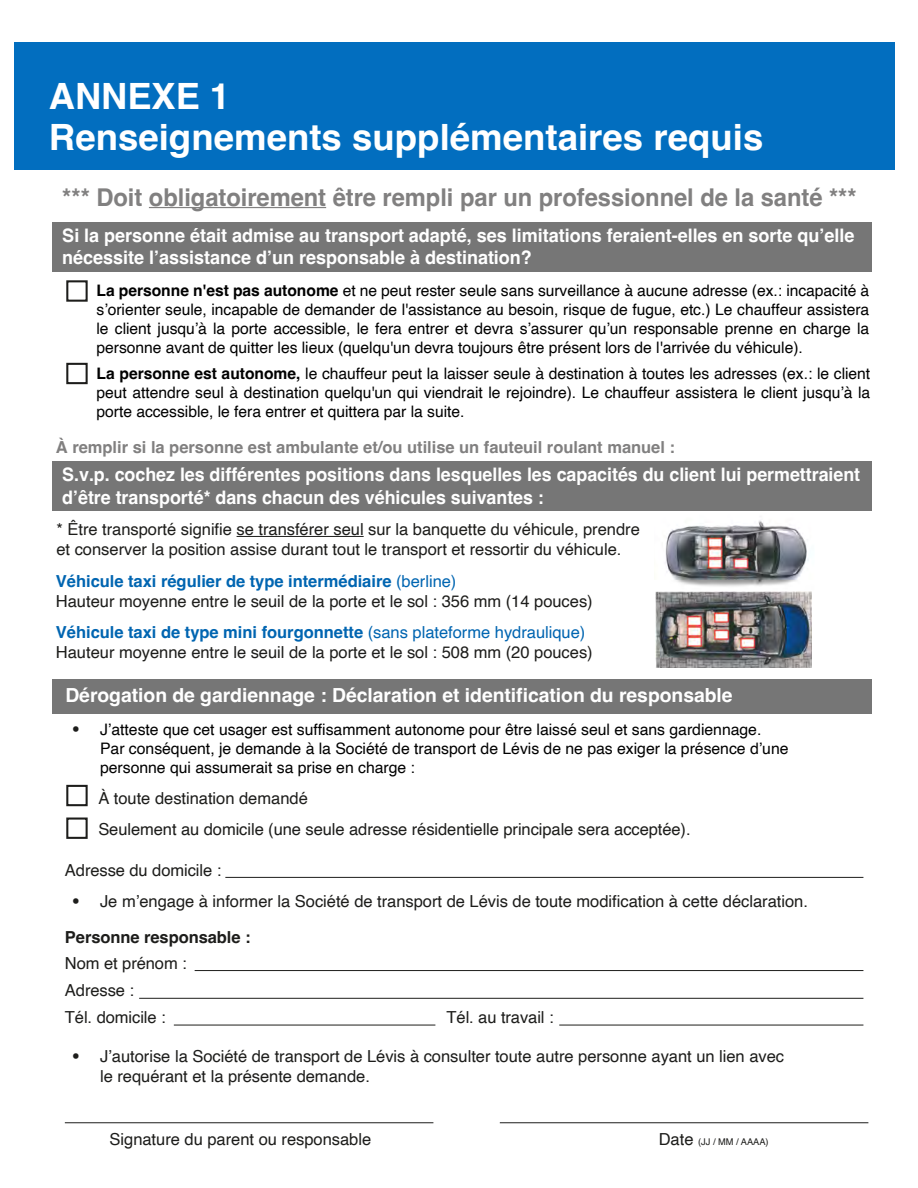
<style>
.page{position:relative;width:918px;height:1188px;background:#fff}
.page>*{position:absolute;margin:0;border:0;box-sizing:border-box;transform-origin:0 0}
.t1{font:700 36.3px/41.1px "Helvetica";color:#fff}
.t2{font:700 25.05px "Helvetica";color:#1d1d1b}
.t3{font:700 24.45px "Helvetica";color:#818080}
.t4{font:700 19.35px "Helvetica";color:#fff}
.t5{font:700 18.6px/22.4px "Helvetica";color:#fff;scale:.96 1}
.t6{font:700 18.6px/22.4px "Helvetica";color:#fff}
.t7{font:16.5px/19.8px "Helvetica";color:#1d1d1b}
.t8{font:700 16.5px "Helvetica";color:#818080}
.t9{font:700 16.5px "Helvetica";letter-spacing:-.005em;color:#1d1d1b}
.t10{font:15.9px/18.9px "Helvetica";color:#000;text-align:justify}
.t11{font:9.3px "Helvetica";color:#1d1d1b}
.s1{font-weight:700}
.s2{font-weight:700;color:#0065b1}
.s3{color:#0065b1}
.s4{font-weight:700;font-size:25.05px}
.s5{font-size:16.5px}
</style>
<div class="page">
<div style="left:14px;top:42px;width:880px;height:128px;background:#026ebf"></div>
<div style="left:52px;top:462px;width:819px;height:49px;background:#767676"></div>
<div style="left:52px;top:679px;width:819px;height:35px;background:#767676"></div>
<div style="left:52px;top:222px;width:819px;height:50px;background:#767676"></div>
<hr style="left:149px;top:207px;width:177px;height:1px;background:#818080">
<img style="left:656px;top:591px;width:155px;height:77px">
<img style="left:665px;top:520px;width:144px;height:67px">
<hr style="left:225px;top:877px;width:638px;height:1px;background:#1d1d1b">
<hr style="left:195px;top:970px;width:668px;height:1px;background:#1d1d1b">
<hr style="left:139px;top:998px;width:724px;height:1px;background:#1d1d1b">
<hr style="left:174px;top:1025px;width:261px;height:1px;background:#1d1d1b">
<hr style="left:559px;top:1025px;width:304px;height:1px;background:#1d1d1b">
<hr style="left:65px;top:1122px;width:368px;height:1px;background:#1d1d1b">
<hr style="left:500px;top:1122px;width:368px;height:1px;background:#1d1d1b">
<div style="left:66px;top:785px;width:22px;height:21px;border:2px solid #1d1d1b"></div>
<div style="left:66px;top:280px;width:22px;height:22px;border:2px solid #1d1d1b"></div>
<div style="left:66px;top:818px;width:22px;height:21px;border:2px solid #1d1d1b"></div>
<hr style="left:237px;top:536px;width:127px;height:1px;background:#1d1d1b">
<div style="left:66px;top:363px;width:22px;height:21px;border:2px solid #1d1d1b"></div>
<h1 class="t1" style="left:49px;top:80px;width:716px">ANNEXE 1<br>Renseignements supplémentaires requis</h1>
<h3 class="t3" style="left:62px;top:182px;width:796px">*** Doit obligatoirement être rempli par un professionnel de la santé ***</h3>
<p class="t6" style="left:62px;top:226px;width:794px">Si la personne était admise au transport adapté, ses limitations feraient-elles en sorte qu’elle nécessite l’assistance d’un responsable à destination?</p>
<p class="t10" style="left:97px;top:282px;width:774px"><span class="s1">La personne n'est pas autonome</span> et ne peut rester seule sans surveillance à aucune adresse (ex.: incapacité à s’orienter seule, incapable de demander de l'assistance au besoin, risque de fugue, etc.) Le chauffeur assistera le client jusqu’à la porte accessible, le fera entrer et devra s’assurer qu’un responsable prenne en charge la personne avant de quitter les lieux (quelqu'un devra toujours être présent lors de l'arrivée du véhicule).</p>
<p class="t10" style="left:97px;top:364px;width:775px"><span class="s1">La personne est autonome,</span> le chauffeur peut la laisser seule à destination à toutes les adresses (ex.: le client peut attendre seul à destination quelqu'un qui viendrait le rejoindre). Le chauffeur assistera le client jusqu’à la porte accessible, le fera entrer et quittera par la suite.</p>
<p class="t8" style="left:56px;top:437px;width:621px">À remplir si la personne est ambulante et/ou utilise un fauteuil roulant manuel :</p>
<p class="t5" style="left:62px;top:466px;width:833px">S.v.p. cochez les différentes positions dans lesquelles les capacités du client lui permettraient d’être transporté* dans chacun des véhicules suivantes :</p>
<p class="t7" style="left:56px;top:520px;width:585px">* Être transporté signifie se transférer seul sur la banquette du véhicule, prendre et conserver la position assise durant tout le transport et ressortir du véhicule.</p>
<p class="t7" style="left:56px;top:572px;width:538px"><span class="s2">Véhicule taxi régulier de type intermédiaire</span> <span class="s3">(berline)<br></span>Hauteur moyenne entre le seuil de la porte et le sol : 356 mm (14 pouces)</p>
<p class="t7" style="left:56px;top:623px;width:538px"><span class="s2">Véhicule taxi de type mini fourgonnette</span> <span class="s3">(sans plateforme hydraulique)<br></span>Hauteur moyenne entre le seuil de la porte et le sol : 508 mm (20 pouces)</p>
<p class="t4" style="left:65px;top:683px;width:669px">Dérogation de gardiennage : Déclaration et identification du responsable</p>
<h2 class="t2" style="left:72px;top:714px;width:10px">•</h2>
<p class="t10" style="left:100px;top:720px;width:690px;text-align:left">J’atteste que cet usager est suffisamment autonome pour être laissé seul et sans gardiennage.<br>Par conséquent, je demande à la Société de transport de Lévis de ne pas exiger la présence d’une personne qui assumerait sa prise en charge :</p>
<p class="t7" style="left:98px;top:784px;width:594px;line-height:30.6px">À toute destination demandé<br>Seulement au domicile (une seule adresse résidentielle principale sera acceptée).</p>
<p class="t7" style="left:65px;top:861px;width:158px">Adresse du domicile :</p>
<p class="t7" style="left:72px;top:891px;width:738px"><span class="s4">•</span> Je m’engage à informer la Société de transport de Lévis de toute modification à cette déclaration.</p>
<p class="t9" style="left:65px;top:927px;width:187px">Personne responsable :</p>
<p class="t7" style="left:65px;top:954px;width:123px">Nom et prénom :</p>
<p class="t7" style="left:65px;top:1008px;width:102px">Tél. domicile :</p>
<p class="t7" style="left:447px;top:1008px;width:109px">Tél. au travail :</p>
<p class="t7" style="left:65px;top:981px;width:71px">Adresse :</p>
<h2 class="t2" style="left:72px;top:1041px;width:10px">•</h2>
<p class="t7" style="left:100px;top:1047px;width:686px">J’autorise la Société de transport de Lévis à consulter toute autre personne ayant un lien avec le requérant et la présente demande.</p>
<p class="t7" style="left:110px;top:1130px;width:263px">Signature du parent ou responsable</p>
<p class="t11" style="left:659px;top:1134px;width:112px"><span class="s5">Date</span> (JJ / MM / AAAA)</p>
</div>
